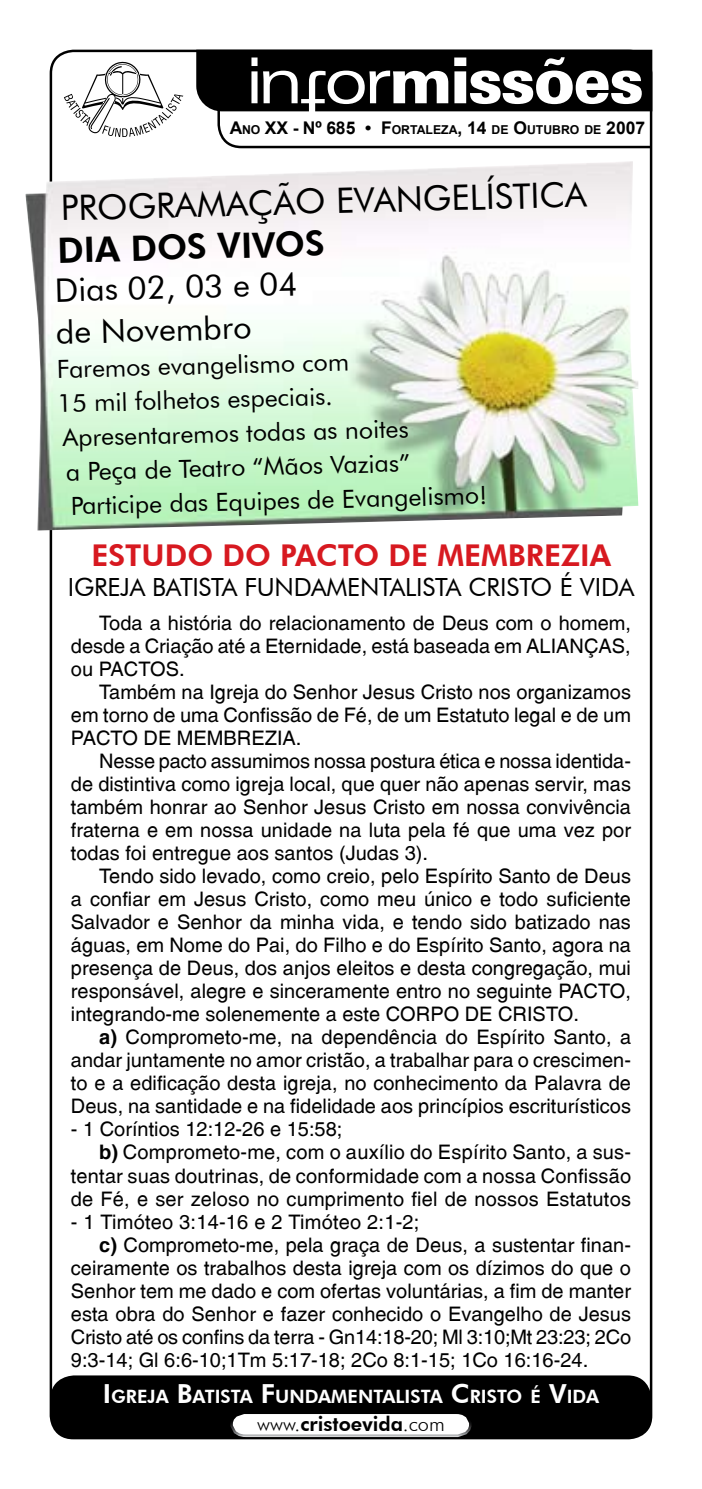
<style>
.page{position:relative;width:702px;height:1489px;background:#fff}
.page>*{position:absolute;margin:0;border:0;box-sizing:border-box;transform-origin:0 0}
.t1{font:35px "Futura BT";color:#000}
.t2{font:800 35px "Futura BT";color:#000}
.t3{font:32.5px/42px "Futura BT";color:#000}
.t4{font:800 30px "Futura BT";color:#d71920}
.t5{font:25px "Futura BT";letter-spacing:-.01em;color:#000}
.t6{font:20px/23px "Switzerland Plain";color:#000;text-align:justify}
.t7{font:800 20px "Futura BT";color:#000}
.t8{font:800 18.25px "Futura BT";color:#fff}
.t9{font:700 12.25px "Arial";color:#000}
.s1{font-size:17.5px}
.s2{font-family:"Switzerland";font-weight:700}
.s3{font-size:26.25px}
.s4{font-weight:300}
</style>
<div class="page">
<svg style="left:196px;top:50px;width:456px;height:98px"></svg>
<svg style="left:64px;top:61px;width:119px;height:76px"></svg>
<div style="left:52px;top:1376px;width:598px;height:61px;background:#000;border-radius:23px"></div>
<div style="left:50px;top:1375px;width:601px;height:63px;border:2px solid #000;border-radius:23px"></div>
<svg style="left:229px;top:1414px;width:244px;height:24px;background:#e1e1e1"></svg>
<img style="left:25px;top:161px;width:613px;height:369px">
<p class="t9" style="left:230px;top:122px;width:417px"><span class="s1">A</span>NO <span class="s1">XX - Nº 685 • F</span>ORTALEZA<span class="s1">, 14</span> DE <span class="s1">O</span>UTUBRO DE <span class="s1">2007</span></p>
<h1 class="t1" style="left:60px;top:189px;width:527px;rotate:-2deg">PROGRAMAÇÃO EVANGELÍSTICA</h1>
<h1 class="t2" style="left:57px;top:230px;width:269px;rotate:-2deg">DIA DOS VIVOS</h1>
<h2 class="t3" style="left:54px;top:270px;width:245px;rotate:-2deg">Dias 02, 03 e 04 de Novembro</h2>
<p class="t5" style="left:56px;top:355px;width:294px;rotate:-2deg">Faremos evangelismo com</p>
<p class="t5" style="left:57px;top:389px;width:277px;rotate:-2deg">15 mil folhetos especiais.</p>
<p class="t5" style="left:62px;top:424px;width:348px;rotate:-2deg">Apresentaremos todas as noites</p>
<p class="t5" style="left:65px;top:458px;width:346px;rotate:-2deg">a Peça de Teatro “Mãos Vazias”</p>
<p class="t5" style="left:70px;top:492px;width:418px;rotate:-2deg">Participe das Equipes de Evangelismo!</p>
<h3 class="t4" style="left:91px;top:537px;width:521px">ESTUDO DO PACTO DE MEMBREZIA</h3>
<p class="t5" style="left:68px;top:571px;width:568px">IGREJA BATISTA FUNDAMENTALISTA CRISTO É VIDA</p>
<p class="t6" style="left:71px;top:611px;width:561px;text-indent:28px">Toda a história do relacionamento de Deus com o homem, desde a Criação até a Eternidade, está baseada em ALIANÇAS, ou PACTOS.</p>
<p class="t6" style="left:71px;top:680px;width:561px;text-indent:28px">Também na Igreja do Senhor Jesus Cristo nos organizamos em torno de uma Confissão de Fé, de um Estatuto legal e de um PACTO DE MEMBREZIA.</p>
<p class="t6" style="left:71px;top:749px;width:561px;text-indent:28px">Nesse pacto assumimos nossa postura ética e nossa identida&shy;de distintiva como igreja local, que quer não apenas servir, mas também honrar ao Senhor Jesus Cristo em nossa convivência fraterna e em nossa unidade na luta pela fé que uma vez por todas foi entregue aos santos (Judas 3).</p>
<p class="t6" style="left:71px;top:864px;width:561px;text-indent:28px">Tendo sido levado, como creio, pelo Espírito Santo de Deus a confiar em Jesus Cristo, como meu único e todo suficiente Salvador e Senhor da minha vida, e tendo sido batizado nas águas, em Nome do Pai, do Filho e do Espírito Santo, agora na presença de Deus, dos anjos eleitos e desta congregação, mui responsável, alegre e sinceramente entro no seguinte PACTO, integrando-me solenemente a este CORPO DE CRISTO.</p>
<p class="t6" style="left:71px;top:1025px;width:562px;text-indent:28px"><span class="s2">a)</span> Comprometo-me, na dependência do Espírito Santo, a andar juntamente no amor cristão, a trabalhar para o crescimen&shy;to e a edificação desta igreja, no conhecimento da Palavra de Deus, na santidade e na fidelidade aos princípios escriturísticos</p>
<p class="t6" style="left:71px;top:1117px;width:273px">- 1 Coríntios 12:12-26 e 15:58;</p>
<p class="t6" style="left:99px;top:1140px;width:533px"><span class="s2">b)</span> Comprometo-me, com o auxílio do Espírito Santo, a sus-</p>
<p class="t6" style="left:71px;top:1163px;width:562px">tentar suas doutrinas, de conformidade com a nossa Confissão</p>
<p class="t6" style="left:71px;top:1186px;width:561px">de Fé, e ser zeloso no cumprimento fiel de nossos Estatutos</p>
<p class="t6" style="left:71px;top:1209px;width:350px">- 1 Timóteo 3:14-16 e 2 Timóteo 2:1-2;</p>
<p class="t6" style="left:99px;top:1232px;width:533px"><span class="s2">c)</span> Comprometo-me, pela graça de Deus, a sustentar finan-</p>
<p class="t6" style="left:71px;top:1255px;width:561px">ceiramente os trabalhos desta igreja com os dízimos do que o</p>
<p class="t6" style="left:71px;top:1278px;width:561px">Senhor tem me dado e com ofertas voluntárias, a fim de manter</p>
<p class="t6" style="left:71px;top:1301px;width:561px">esta obra do Senhor e fazer conhecido o Evangelho de Jesus</p>
<p class="t6" style="left:71px;top:1324px;width:562px">Cristo até os confins da terra - Gn14:18-20; Ml 3:10;Mt 23:23; 2Co</p>
<p class="t6" style="left:71px;top:1347px;width:519px">9:3-14; Gl 6:6-10;1Tm 5:17-18; 2Co 8:1-15; 1Co 16:16-24.</p>
<p class="t8" style="left:103px;top:1385px;width:498px"><span class="s3">I</span>GREJA <span class="s3">B</span>ATISTA <span class="s3">F</span>UNDAMENTALISTA <span class="s3">C</span>RISTO É <span class="s3">V</span>I DA</p>
<p class="t7" style="left:257px;top:1411px;width:189px"><span class="s4">www.</span>CRISTOEVIDA<span class="s4">.com</span></p>
</div>
